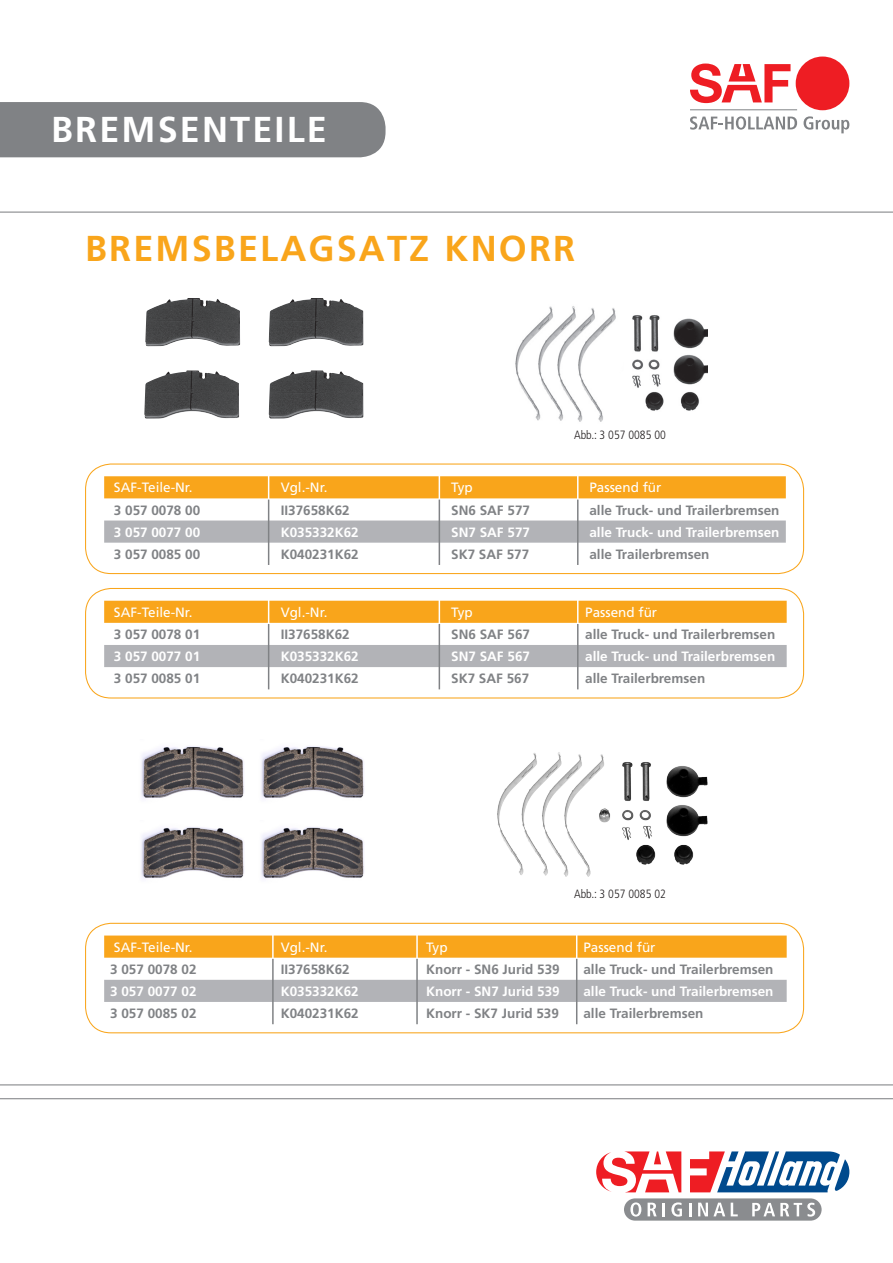
<style>
.page{position:relative;width:893px;height:1263px;background:#fff}
.page>*{position:absolute;margin:0;border:0;box-sizing:border-box;transform-origin:0 0}
.t1{font:700 36px "Frutiger LT Std";letter-spacing:.06em;color:#f9a51b}
.t2{font:700 36px "Frutiger LT Std";letter-spacing:.06em;color:#fff}
.t3{font:700 13.5px "Frutiger";color:#808285}
.t4{font:700 13.5px "Frutiger";color:#fff}
.t5{font:13.5px "Frutiger LT Std";color:#fff}
.t6{font:300 condensed 12px "Frutiger";color:#231f20}
</style>
<div class="page">
<hr style="left:690px;top:109px;width:107px;height:1px;background:#808285">
<svg style="left:690px;top:116px;width:107px;height:14px"></svg>
<svg style="left:804px;top:116px;width:45px;height:17px"></svg>
<div style="left:796px;top:57px;width:53px;height:53px;background:#ee1d23;border-radius:50%"></div>
<svg style="left:690px;top:64px;width:100px;height:39px"></svg>
<div style="left:624px;top:1198px;width:198px;height:22px;background:#8a8c8f;border-radius:11px"></div>
<svg style="left:596px;top:1151px;width:253px;height:42px"></svg>
<svg style="left:630px;top:1202px;width:11px;height:14px"></svg>
<svg style="left:648px;top:1203px;width:9px;height:13px"></svg>
<svg style="left:663px;top:1203px;width:2px;height:13px"></svg>
<svg style="left:671px;top:1202px;width:11px;height:14px"></svg>
<svg style="left:689px;top:1203px;width:2px;height:13px"></svg>
<svg style="left:698px;top:1203px;width:27px;height:13px"></svg>
<svg style="left:731px;top:1203px;width:7px;height:13px"></svg>
<svg style="left:752px;top:1203px;width:63px;height:13px"></svg>
<hr style="left:0;top:212px;width:893px;height:1px;background:#808285">
<hr style="left:0;top:1098px;width:893px;height:1px;background:#808285">
<hr style="left:0;top:1084px;width:893px;height:1px;background:#808285">
<img style="left:145px;top:298px;width:95px;height:48px">
<img style="left:144px;top:370px;width:95px;height:49px">
<img style="left:268px;top:298px;width:95px;height:48px">
<img style="left:268px;top:370px;width:95px;height:49px">
<img style="left:515px;top:306px;width:192px;height:116px">
<div style="left:584px;top:342px;width:39px;height:41px;background:#fff;border-radius:50%"></div>
<div style="left:584px;top:341px;width:39px;height:43px;border:2px solid #fff;border-radius:50%"></div>
<div style="left:0;top:102px;width:386px;height:55px;background:#808285"></div>
<div style="left:85px;top:463px;width:719px;height:111px;border:1px solid #f9a51b;border-radius:26px"></div>
<svg style="left:104px;top:520px;width:682px;height:23px;background:#b4b5b9"></svg>
<hr style="left:268px;top:500px;width:1px;height:65px;background:#808285">
<hr style="left:439px;top:500px;width:1px;height:65px;background:#808285">
<svg style="left:104px;top:476px;width:682px;height:24px;background:#f9ac2e"></svg>
<hr style="left:577px;top:500px;width:1px;height:65px;background:#808285">
<div style="left:85px;top:588px;width:719px;height:110px;border:1px solid #f9a51b;border-radius:26px"></div>
<div style="left:104px;top:645px;width:683px;height:22px;background:#b2b3b7"></div>
<hr style="left:268px;top:624px;width:1px;height:65px;background:#808285">
<hr style="left:439px;top:624px;width:1px;height:65px;background:#808285">
<svg style="left:104px;top:600px;width:683px;height:23px;background:#f9a825"></svg>
<hr style="left:577px;top:624px;width:1px;height:65px;background:#808285">
<img style="left:497px;top:752px;width:211px;height:125px">
<img style="left:141px;top:746px;width:103px;height:53px">
<img style="left:261px;top:746px;width:103px;height:53px">
<img style="left:141px;top:827px;width:103px;height:52px">
<img style="left:261px;top:827px;width:103px;height:52px">
<div style="left:85px;top:923px;width:719px;height:110px;border:1px solid #f9a51b;border-radius:26px"></div>
<div style="left:104px;top:980px;width:683px;height:22px;background:#b2b3b7"></div>
<hr style="left:272px;top:959px;width:2px;height:65px;background:#808285">
<hr style="left:416px;top:959px;width:2px;height:65px;background:#808285">
<svg style="left:104px;top:935px;width:683px;height:24px;background:#f9ac2e"></svg>
<hr style="left:576px;top:959px;width:1px;height:65px;background:#808285">
<p class="t2" style="left:51px;top:108px;width:277px">BREMSENTEILE</p>
<p class="t1" style="left:85px;top:227px;width:492px">BREMSBELAGSATZ KNORR</p>
<p class="t6" style="left:574px;top:428px;width:93px">Abb.: 3 057 0085 00</p>
<p class="t5" style="left:114px;top:480px;width:80px">SAF-Teile-Nr.</p>
<p class="t5" style="left:281px;top:480px;width:48px">Vgl.-Nr.</p>
<p class="t5" style="left:451px;top:480px;width:23px">Typ</p>
<p class="t5" style="left:589px;top:480px;width:74px">Passend für</p>
<p class="t3" style="left:114px;top:502px;width:88px">3 057 0078 00</p>
<p class="t3" style="left:281px;top:502px;width:71px">II37658K62</p>
<p class="t3" style="left:451px;top:502px;width:80px">SN6 SAF 577</p>
<p class="t3" style="left:589px;top:502px;width:192px">alle Truck- und Trailerbremsen</p>
<p class="t4" style="left:114px;top:524px;width:88px">3 057 0077 00</p>
<p class="t4" style="left:281px;top:524px;width:80px">K035332K62</p>
<p class="t4" style="left:451px;top:524px;width:80px">SN7 SAF 577</p>
<p class="t4" style="left:589px;top:524px;width:192px">alle Truck- und Trailerbremsen</p>
<p class="t3" style="left:114px;top:546px;width:88px">3 057 0085 00</p>
<p class="t3" style="left:281px;top:546px;width:80px">K040231K62</p>
<p class="t3" style="left:451px;top:546px;width:80px">SK7 SAF 577</p>
<p class="t3" style="left:589px;top:546px;width:122px">alle Trailerbremsen</p>
<p class="t5" style="left:114px;top:604px;width:80px">SAF-Teile-Nr.</p>
<p class="t5" style="left:281px;top:604px;width:48px">Vgl.-Nr.</p>
<p class="t5" style="left:451px;top:604px;width:23px">Typ</p>
<p class="t5" style="left:585px;top:604px;width:74px">Passend für</p>
<p class="t3" style="left:114px;top:626px;width:88px">3 057 0078 01</p>
<p class="t3" style="left:281px;top:626px;width:71px">II37658K62</p>
<p class="t3" style="left:451px;top:626px;width:80px">SN6 SAF 567</p>
<p class="t3" style="left:585px;top:626px;width:192px">alle Truck- und Trailerbremsen</p>
<p class="t4" style="left:114px;top:648px;width:88px">3 057 0077 01</p>
<p class="t4" style="left:281px;top:648px;width:80px">K035332K62</p>
<p class="t4" style="left:451px;top:648px;width:80px">SN7 SAF 567</p>
<p class="t4" style="left:585px;top:648px;width:192px">alle Truck- und Trailerbremsen</p>
<p class="t3" style="left:114px;top:671px;width:88px">3 057 0085 01</p>
<p class="t3" style="left:281px;top:671px;width:80px">K040231K62</p>
<p class="t3" style="left:451px;top:671px;width:80px">SK7 SAF 567</p>
<p class="t3" style="left:585px;top:671px;width:122px">alle Trailerbremsen</p>
<p class="t6" style="left:574px;top:887px;width:93px">Abb.: 3 057 0085 02</p>
<p class="t5" style="left:114px;top:939px;width:80px">SAF-Teile-Nr.</p>
<p class="t5" style="left:281px;top:939px;width:48px">Vgl.-Nr.</p>
<p class="t5" style="left:426px;top:939px;width:23px">Typ</p>
<p class="t5" style="left:583px;top:939px;width:74px">Passend für</p>
<p class="t3" style="left:110px;top:961px;width:88px">3 057 0078 02</p>
<p class="t3" style="left:281px;top:961px;width:71px">II37658K62</p>
<p class="t3" style="left:426px;top:961px;width:135px">Knorr - SN6 Jurid 539</p>
<p class="t3" style="left:583px;top:961px;width:192px">alle Truck- und Trailerbremsen</p>
<p class="t4" style="left:110px;top:983px;width:88px">3 057 0077 02</p>
<p class="t4" style="left:281px;top:983px;width:80px">K035332K62</p>
<p class="t4" style="left:426px;top:983px;width:135px">Knorr - SN7 Jurid 539</p>
<p class="t4" style="left:583px;top:983px;width:192px">alle Truck- und Trailerbremsen</p>
<p class="t3" style="left:110px;top:1005px;width:88px">3 057 0085 02</p>
<p class="t3" style="left:281px;top:1005px;width:80px">K040231K62</p>
<p class="t3" style="left:426px;top:1005px;width:134px">Knorr - SK7 Jurid 539</p>
<p class="t3" style="left:583px;top:1005px;width:122px">alle Trailerbremsen</p>
</div>
